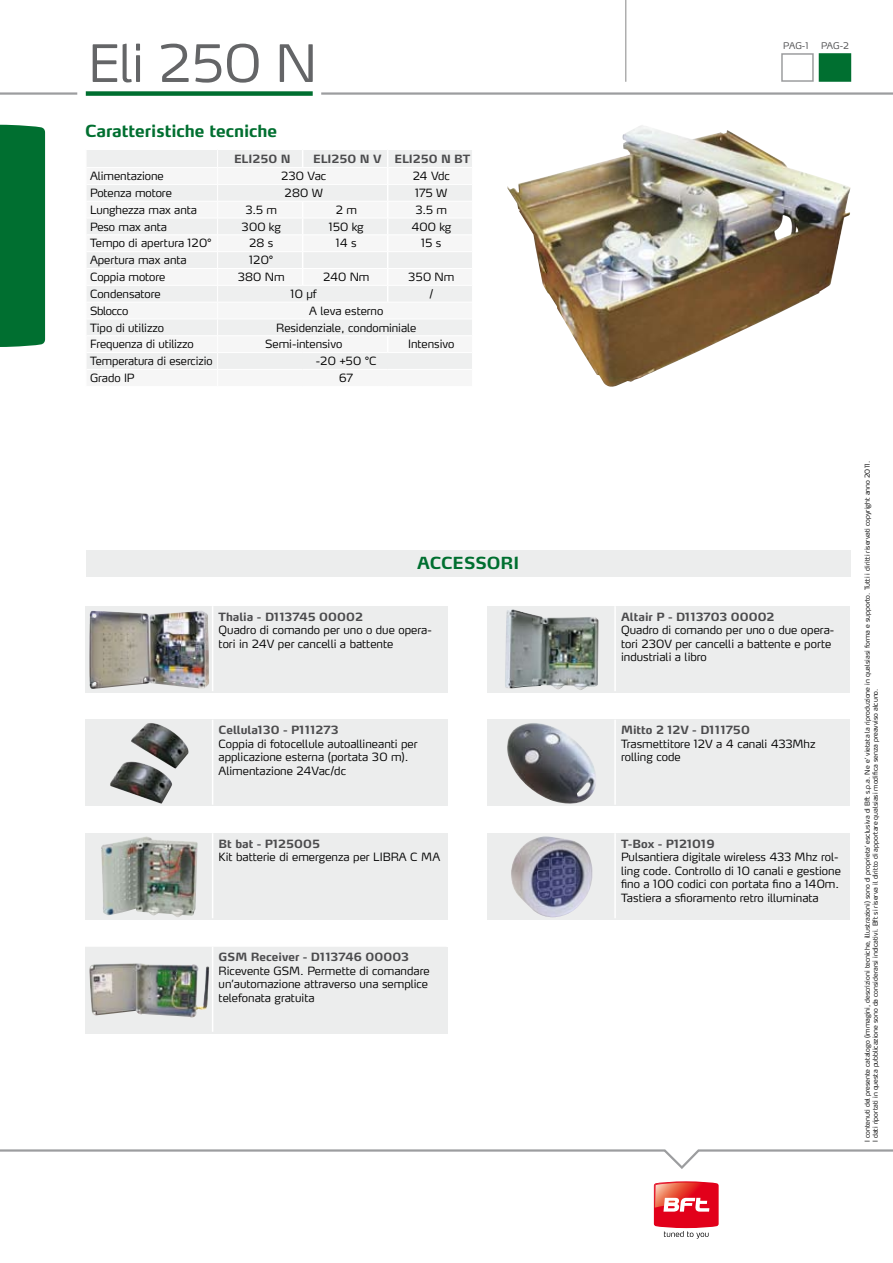
<style>
.page{position:relative;width:893px;height:1263px;background:#fff}
.page>*{position:absolute;margin:0;border:0;box-sizing:border-box;transform-origin:0 0}
.t1{font:300 51px "Max LF";letter-spacing:-.01em;color:#646567}
.t2{font:700 16.5px "Max LF";letter-spacing:-.005em;color:#006f30}
.t3{font:300 11.25px/13.5px "Max LF";color:#000}
.t4{font:700 11.25px "Max LF";color:#4b4b4d}
.t5{font:700 11.25px "Max LF";letter-spacing:.02em;color:#4b4b4d}
.t6{font:300 11.25px "Max LF";letter-spacing:-.03em;color:#000}
.t7{font:300 9px "Max LF";letter-spacing:-.03em;color:#4b4b4d}
.t8{font:300 6.75px/8.1px "Max LF";color:#000}
</style>
<div class="page">
<div style="left:0;top:125px;width:45px;height:222px;background:#006f30"></div>
<div style="left:819px;top:53px;width:32px;height:29px;background:#006f30;border:2px solid #006f30"></div>
<div style="left:781px;top:53px;width:33px;height:29px;border:2px solid #9c9d9f"></div>
<hr style="left:625px;top:0;width:1px;height:82px;background:#878787">
<svg style="left:654px;top:1181px;width:65px;height:57px"></svg>
<svg style="left:0;top:1149px;width:893px;height:20px"></svg>
<div style="left:87px;top:150px;width:385px;height:219px;background:#f1f1f1"></div>
<hr style="left:87px;top:184px;width:131px;height:1px;background:#fff">
<hr style="left:218px;top:184px;width:85px;height:1px;background:#fff">
<hr style="left:303px;top:184px;width:85px;height:1px;background:#fff">
<hr style="left:388px;top:184px;width:84px;height:1px;background:#fff">
<hr style="left:87px;top:201px;width:131px;height:1px;background:#fff">
<hr style="left:218px;top:201px;width:85px;height:1px;background:#fff">
<hr style="left:303px;top:201px;width:85px;height:1px;background:#fff">
<hr style="left:388px;top:201px;width:84px;height:1px;background:#fff">
<hr style="left:87px;top:218px;width:131px;height:1px;background:#fff">
<hr style="left:218px;top:218px;width:85px;height:1px;background:#fff">
<hr style="left:303px;top:218px;width:85px;height:1px;background:#fff">
<hr style="left:388px;top:218px;width:84px;height:1px;background:#fff">
<hr style="left:87px;top:235px;width:131px;height:1px;background:#fff">
<hr style="left:218px;top:235px;width:85px;height:1px;background:#fff">
<hr style="left:303px;top:235px;width:85px;height:1px;background:#fff">
<hr style="left:388px;top:235px;width:84px;height:1px;background:#fff">
<hr style="left:87px;top:251px;width:131px;height:1px;background:#fff">
<hr style="left:218px;top:251px;width:85px;height:1px;background:#fff">
<hr style="left:303px;top:251px;width:85px;height:1px;background:#fff">
<hr style="left:388px;top:251px;width:84px;height:1px;background:#fff">
<hr style="left:87px;top:268px;width:131px;height:1px;background:#fff">
<hr style="left:218px;top:268px;width:85px;height:1px;background:#fff">
<hr style="left:303px;top:268px;width:85px;height:1px;background:#fff">
<hr style="left:388px;top:268px;width:84px;height:1px;background:#fff">
<hr style="left:87px;top:285px;width:131px;height:1px;background:#fff">
<hr style="left:218px;top:285px;width:85px;height:1px;background:#fff">
<hr style="left:303px;top:285px;width:85px;height:1px;background:#fff">
<hr style="left:388px;top:285px;width:84px;height:1px;background:#fff">
<hr style="left:87px;top:302px;width:131px;height:1px;background:#fff">
<hr style="left:218px;top:302px;width:85px;height:1px;background:#fff">
<hr style="left:303px;top:302px;width:85px;height:1px;background:#fff">
<hr style="left:388px;top:302px;width:84px;height:1px;background:#fff">
<hr style="left:87px;top:319px;width:131px;height:1px;background:#fff">
<hr style="left:218px;top:319px;width:85px;height:1px;background:#fff">
<hr style="left:303px;top:319px;width:85px;height:1px;background:#fff">
<hr style="left:388px;top:319px;width:84px;height:1px;background:#fff">
<div style="left:86px;top:550px;width:764px;height:26px;background:#eceded"></div>
<div style="left:85px;top:606px;width:363px;height:87px;background:#eceded"></div>
<hr style="left:212px;top:606px;width:1px;height:85px;background:#fff">
<img style="left:89px;top:611px;width:120px;height:78px">
<div style="left:85px;top:720px;width:361px;height:85px;background:#eceded"></div>
<hr style="left:212px;top:720px;width:1px;height:85px;background:#fff">
<img style="left:110px;top:723px;width:79px;height:81px">
<div style="left:85px;top:833px;width:363px;height:87px;background:#eceded"></div>
<hr style="left:212px;top:833px;width:1px;height:85px;background:#fff">
<img style="left:101px;top:836px;width:97px;height:81px">
<div style="left:85px;top:947px;width:361px;height:85px;background:#eceded"></div>
<hr style="left:212px;top:947px;width:1px;height:85px;background:#fff">
<img style="left:89px;top:963px;width:120px;height:55px">
<div style="left:487px;top:606px;width:363px;height:87px;background:#eceded"></div>
<hr style="left:614px;top:606px;width:2px;height:85px;background:#fff">
<img style="left:505px;top:609px;width:93px;height:81px">
<div style="left:487px;top:720px;width:362px;height:85px;background:#eceded"></div>
<hr style="left:614px;top:720px;width:2px;height:85px;background:#fff">
<img style="left:506px;top:723px;width:90px;height:83px">
<div style="left:487px;top:833px;width:363px;height:87px;background:#eceded"></div>
<hr style="left:614px;top:833px;width:2px;height:85px;background:#fff">
<img style="left:511px;top:836px;width:82px;height:81px">
<hr style="left:0;top:92px;width:77px;height:3px;background:#9c9d9f">
<div style="left:86px;top:91px;width:227px;height:5px;background:#006f30"></div>
<hr style="left:321px;top:92px;width:572px;height:3px;background:#9c9d9f">
<img style="left:507px;top:125px;width:343px;height:262px">
<h1 class="t1" style="left:88px;top:31px;width:231px">Eli 250 N</h1>
<h2 class="t2" style="left:85px;top:121px;width:194px">Caratteristiche tecniche</h2>
<p class="t4" style="left:234px;top:151px;width:58px">ELI250 N</p>
<p class="t4" style="left:313px;top:151px;width:159px">ELI250 N V ELI250 N BT</p>
<p class="t3" style="left:90px;top:169px;width:75px">Alimentazione</p>
<p class="t3" style="left:281px;top:169px;width:46px">230 Vac</p>
<p class="t3" style="left:413px;top:169px;width:39px">24 Vdc</p>
<p class="t3" style="left:90px;top:186px;width:83px">Potenza motore</p>
<p class="t3" style="left:285px;top:186px;width:40px">280 W</p>
<p class="t3" style="left:415px;top:186px;width:34px">175 W</p>
<p class="t3" style="left:90px;top:203px;width:108px">Lunghezza max anta</p>
<p class="t3" style="left:245px;top:203px;width:33px">3.5 m</p>
<p class="t3" style="left:336px;top:203px;width:23px">2 m</p>
<p class="t3" style="left:415px;top:203px;width:33px">3.5 m</p>
<p class="t3" style="left:90px;top:219px;width:78px">Peso max anta</p>
<p class="t3" style="left:242px;top:219px;width:41px">300 kg</p>
<p class="t3" style="left:329px;top:219px;width:36px">150 kg</p>
<p class="t3" style="left:411px;top:219px;width:41px">400 kg</p>
<p class="t3" style="left:90px;top:236px;width:123px">Tempo di apertura 120°</p>
<p class="t3" style="left:249px;top:236px;width:26px">28 s</p>
<p class="t3" style="left:336px;top:236px;width:22px">14 s</p>
<p class="t3" style="left:421px;top:236px;width:22px">15 s</p>
<p class="t3" style="left:90px;top:253px;width:98px">Apertura max anta</p>
<p class="t3" style="left:249px;top:253px;width:26px">120°</p>
<p class="t3" style="left:90px;top:270px;width:77px">Coppia motore</p>
<p class="t3" style="left:238px;top:270px;width:48px">380 Nm</p>
<p class="t3" style="left:323px;top:270px;width:48px">240 Nm</p>
<p class="t3" style="left:408px;top:270px;width:48px">350 Nm</p>
<p class="t3" style="left:90px;top:287px;width:72px">Condensatore</p>
<p class="t3" style="left:291px;top:287px;width:28px">10 μf</p>
<p class="t3" style="left:429px;top:287px;width:5px">/</p>
<p class="t6" style="left:90px;top:304px;width:40px">Sblocco</p>
<p class="t3" style="left:309px;top:304px;width:75px">A leva esterno</p>
<p class="t3" style="left:90px;top:320px;width:75px">Tipo di utilizzo</p>
<p class="t3" style="left:276px;top:320px;width:142px">Residenziale, condominiale</p>
<p class="t3" style="left:90px;top:337px;width:105px">Frequenza di utilizzo</p>
<p class="t3" style="left:265px;top:337px;width:79px">Semi-intensivo</p>
<p class="t3" style="left:408px;top:337px;width:48px">Intensivo</p>
<p class="t3" style="left:90px;top:354px;width:124px">Temperatura di esercizio</p>
<p class="t3" style="left:316px;top:354px;width:62px">-20 +50 °C</p>
<p class="t3" style="left:90px;top:371px;width:46px">Grado IP</p>
<p class="t3" style="left:339px;top:371px;width:16px">67</p>
<h2 class="t2" style="left:417px;top:553px;width:104px">ACCESSORI</h2>
<p class="t4" style="left:219px;top:609px;width:146px">Thalia - D113745 00002</p>
<p class="t3" style="left:219px;top:623px;width:215px">Quadro di comando per uno o due opera&shy;tori in 24V per cancelli a battente</p>
<p class="t4" style="left:219px;top:723px;width:121px">Cellula130 - P111273</p>
<p class="t3" style="left:219px;top:736px;width:201px">Coppia di fotocellule autoallineanti per applicazione esterna (portata 30 m).<br>Alimentazione 24Vac/dc</p>
<p class="t4" style="left:219px;top:836px;width:103px">Bt bat - P125005</p>
<p class="t3" style="left:219px;top:850px;width:223px">Kit batterie di emergenza per LIBRA C MA</p>
<p class="t4" style="left:219px;top:950px;width:192px">GSM Receiver - D113746 00003</p>
<p class="t3" style="left:219px;top:963px;width:213px">Ricevente GSM. Permette di comandare un’automazione attraverso una semplice telefonata gratuita</p>
<p class="t7" style="left:783px;top:40px;width:27px">PAG-1</p>
<p class="t7" style="left:821px;top:40px;width:29px">PAG-2</p>
<p class="t4" style="left:621px;top:609px;width:155px">Altair P - D113703 00002</p>
<p class="t3" style="left:621px;top:623px;width:215px">Quadro di comando per uno o due opera&shy;tori 230V per cancelli a battente e porte industriali a libro</p>
<p class="t4" style="left:621px;top:723px;width:130px">Mitto 2 12V - D111750</p>
<p class="t3" style="left:621px;top:736px;width:196px">Trasmettitore 12V a 4 canali 433Mhz rolling code</p>
<p class="t5" style="left:621px;top:836px;width:95px">T-Box - P121019</p>
<p class="t3" style="left:621px;top:850px;width:221px">Pulsantiera digitale wireless 433 Mhz rol&shy;ling code. Controllo di 10 canali e gestione fino a 100 codici con portata fino a 140m.<br>Tastiera a sfioramento retro illuminata</p>
<p class="t8" style="left:863px;top:1142px;width:682px;rotate:-90deg">I contenuti del presente catalogo (immagini, descrizioni tecniche, illustrazioni) sono di proprieta’ esclusiva di Bft s.p.a. Ne e’ vietata la riproduzione in qualsiasi forma e supporto. Tutti i diritti riservati copyright anno 2011.<br>I dati riportati in questa pubblicazione sono da considerarsi indicativi. Bft si riserva il diritto di apportare qualsiasi modifica senza preavviso alcuno.</p>
</div>
